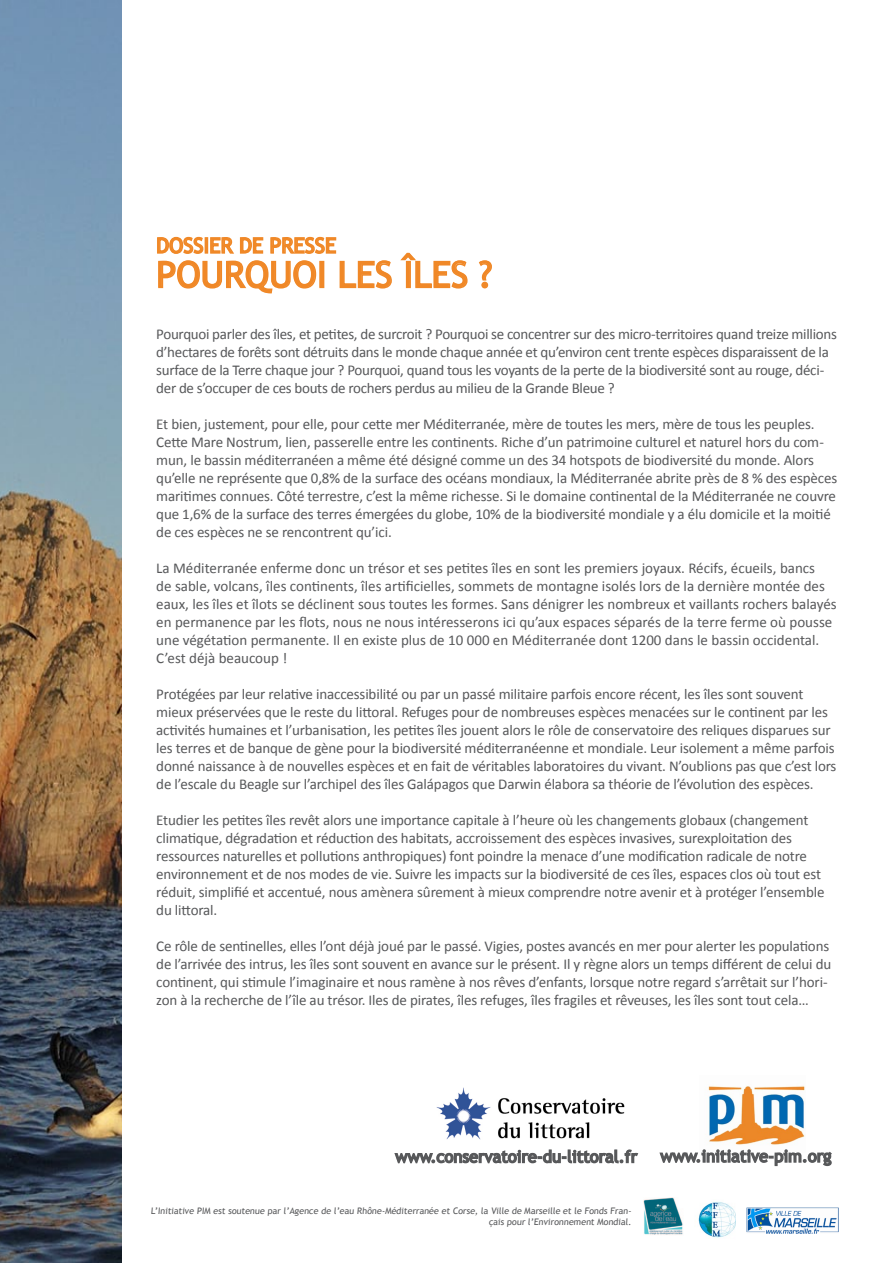
<style>
.page{position:relative;width:893px;height:1263px;background:#fff}
.page>*{position:absolute;margin:0;border:0;box-sizing:border-box;transform-origin:0 0}
.t1{font:36px "Trebuchet MS";color:#f08827}
.t2{font:21px "Trebuchet MS";color:#f08827}
.t3{font:15px/18px "Calibri";letter-spacing:-.01em;color:#57585a}
.t4{font:9px/10.8px "Trebuchet MS";color:#57585a;text-align:right}
</style>
<div class="page">
<svg style="left:157px;top:236px;width:235px;height:58px"></svg>
<svg style="left:400px;top:252px;width:68px;height:37px"></svg>
<svg style="left:479px;top:260px;width:13px;height:29px"></svg>
<img style="left:0;top:0;width:121px;height:1263px">
<img style="left:436px;top:1087px;width:188px;height:52px">
<svg style="left:394px;top:1149px;width:245px;height:15px"></svg>
<img style="left:708px;top:1085px;width:97px;height:60px">
<svg style="left:659px;top:1149px;width:173px;height:18px"></svg>
<img style="left:698px;top:1202px;width:37px;height:36px">
<img style="left:643px;top:1197px;width:40px;height:38px">
<img style="left:747px;top:1207px;width:92px;height:26px">
<p class="t2" style="left:156px;top:233px;width:181px">DOSSIER DE PRESSE</p>
<p class="t1" style="left:156px;top:253px;width:337px">POURQUOI LES ÎLES ?</p>
<p class="t3" style="left:156px;top:325px;width:682px">Pourquoi parler des îles, et petites, de surcroit ? Pourquoi se concentrer sur des micro-territoires quand treize millions d’hectares de forêts sont détruits dans le monde chaque année et qu’environ cent trente espèces disparaissent de la surface de la Terre chaque jour ? Pourquoi, quand tous les voyants de la perte de la biodiversité sont au rouge, déci&shy;der de s’occuper de ces bouts de rochers perdus au milieu de la Grande Bleue ?</p>
<p class="t3" style="left:156px;top:415px;width:683px">Et bien, justement, pour elle, pour cette mer Méditerranée, mère de toutes les mers, mère de tous les peuples.<br>Cette Mare Nostrum, lien, passerelle entre les continents. Riche d’un patrimoine culturel et naturel hors du com&shy;mun, le bassin méditerranéen a même été désigné comme un des 34 hotspots de biodiversité du monde. Alors qu’elle ne représente que 0,8% de la surface des océans mondiaux, la Méditerranée abrite près de 8 % des espèces maritimes connues. Côté terrestre, c’est la même richesse. Si le domaine continental de la Méditerranée ne couvre que 1,6% de la surface des terres émergées du globe, 10% de la biodiversité mondiale y a élu domicile et la moitié de ces espèces ne se rencontrent qu’ici.</p>
<p class="t3" style="left:156px;top:559px;width:682px">La Méditerranée enferme donc un trésor et ses petites îles en sont les premiers joyaux. Récifs, écueils, bancs<br>de sable, volcans, îles continents, îles artificielles, sommets de montagne isolés lors de la dernière montée des eaux, les îles et îlots se déclinent sous toutes les formes. Sans dénigrer les nombreux et vaillants rochers balayés en permanence par les flots, nous ne nous intéresserons ici qu’aux espaces séparés de la terre ferme où pousse une végétation permanente. Il en existe plus de 10 000 en Méditerranée dont 1200 dans le bassin occidental.<br>C’est déjà beaucoup !</p>
<p class="t3" style="left:156px;top:685px;width:682px">Protégées par leur relative inaccessibilité ou par un passé militaire parfois encore récent, les îles sont souvent mieux préservées que le reste du littoral. Refuges pour de nombreuses espèces menacées sur le continent par les activités humaines et l’urbanisation, les petites îles jouent alors le rôle de conservatoire des reliques disparues sur les terres et de banque de gène pour la biodiversité méditerranéenne et mondiale. Leur isolement a même parfois donné naissance à de nouvelles espèces et en fait de véritables laboratoires du vivant. N’oublions pas que c’est lors de l’escale du Beagle sur l’archipel des îles Galápagos que Darwin élabora sa théorie de l’évolution des espèces.</p>
<p class="t3" style="left:156px;top:811px;width:670px">Etudier les petites îles revêt alors une importance capitale à l’heure où les changements globaux (changement climatique, dégradation et réduction des habitats, accroissement des espèces invasives, surexploitation des ressources naturelles et pollutions anthropiques) font poindre la menace d’une modification radicale de notre environnement et de nos modes de vie. Suivre les impacts sur la biodiversité de ces îles, espaces clos où tout est réduit, simplifié et accentué, nous amènera sûrement à mieux comprendre notre avenir et à protéger l’ensemble du littoral.</p>
<p class="t3" style="left:156px;top:937px;width:676px">Ce rôle de sentinelles, elles l’ont déjà joué par le passé. Vigies, postes avancés en mer pour alerter les populations de l’arrivée des intrus, les îles sont souvent en avance sur le présent. Il y règne alors un temps différent de celui du continent, qui stimule l’imaginaire et nous ramène à nos rêves d’enfants, lorsque notre regard s’arrêtait sur l’hori&shy;zon à la recherche de l’île au trésor. Iles de pirates, îles refuges, îles fragiles et rêveuses, les îles sont tout cela…</p>
<p class="t4" style="left:151px;top:1205px;width:483px">L’Initiative PIM est soutenue par l’Agence de l’eau Rhône-Méditerranée et Corse, la Ville de Marseille et le Fonds Fran&shy;çais pour l’Environnement Mondial.</p>
</div>
